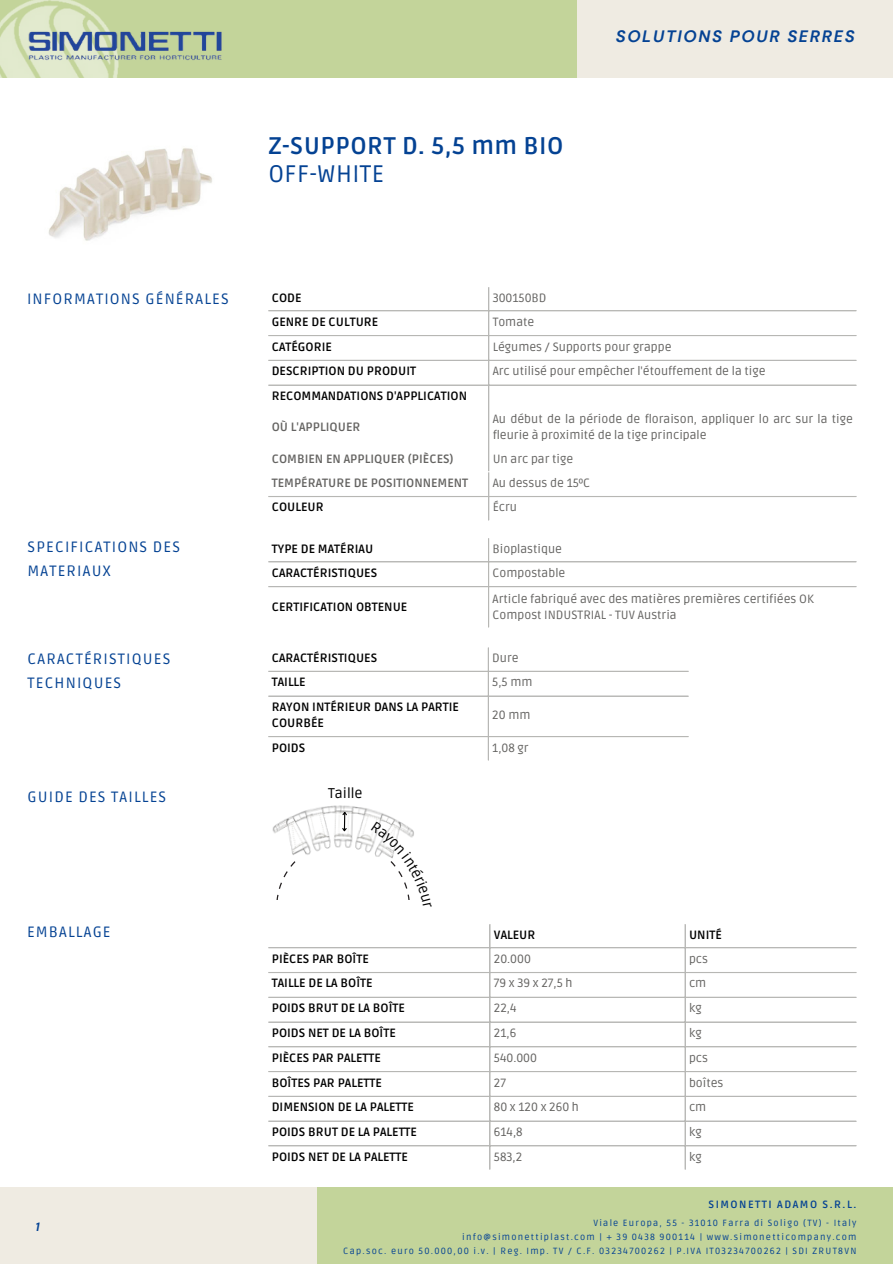
<style>
.page{position:relative;width:893px;height:1264px;background:#fff}
.page>*{position:absolute;margin:0;border:0;box-sizing:border-box;transform-origin:0 0}
.t1{font:700 24px/28.2px "Ruda";letter-spacing:.02em;color:#044293}
.t2{font:italic 700 16.5px "DM Sans";letter-spacing:.1em;color:#044293}
.t3{font:15px/24.8px "Ruda";letter-spacing:.075em;color:#044293}
.t4{font:14.1px "Ruda";color:#000}
.t5{font:12px/16px "Ruda";color:#646361}
.t6{font:700 12px/16px "Ruda";color:#000}
.t7{font:700 12px "Ruda";color:#646361}
.t8{font:italic 700 12px "DM Sans";color:#044293}
.t9{font:700 10.5px "Ruda";letter-spacing:.14em;color:#044293}
.t10{font:9px "Ruda";letter-spacing:.14em;color:#044293}
.s1{font-weight:400}
</style>
<div class="page">
<hr style="left:487px;top:647px;width:2px;height:113px;background:#b7b7b4">
<hr style="left:268px;top:670px;width:420px;height:2px;background:#b7b7b4">
<hr style="left:268px;top:695px;width:420px;height:1px;background:#b7b7b4">
<hr style="left:268px;top:736px;width:420px;height:1px;background:#b7b7b4">
<hr style="left:489px;top:924px;width:1px;height:245px;background:#b7b7b4">
<hr style="left:684px;top:924px;width:1px;height:245px;background:#b7b7b4">
<hr style="left:268px;top:947px;width:588px;height:1px;background:#b7b7b4">
<hr style="left:268px;top:971px;width:588px;height:2px;background:#b7b7b4">
<hr style="left:268px;top:996px;width:588px;height:1px;background:#b7b7b4">
<hr style="left:268px;top:1021px;width:588px;height:1px;background:#b7b7b4">
<hr style="left:268px;top:1046px;width:588px;height:1px;background:#b7b7b4">
<hr style="left:268px;top:1070px;width:588px;height:2px;background:#b7b7b4">
<hr style="left:268px;top:1095px;width:588px;height:1px;background:#b7b7b4">
<hr style="left:268px;top:1120px;width:588px;height:1px;background:#b7b7b4">
<hr style="left:268px;top:1145px;width:588px;height:1px;background:#b7b7b4">
<hr style="left:488px;top:538px;width:1px;height:89px;background:#b7b7b4">
<hr style="left:268px;top:561px;width:588px;height:1px;background:#b7b7b4">
<hr style="left:268px;top:586px;width:588px;height:1px;background:#b7b7b4">
<div style="left:577px;top:0;width:315px;height:77px;background:#efebe2"></div>
<div style="left:0;top:0;width:577px;height:77px;background:#c3d49a"></div>
<img style="left:0;top:0;width:120px;height:78px">
<img style="left:27px;top:26px;width:195px;height:40px">
<div style="left:316px;top:1187px;width:576px;height:76px;background:#c3d49a"></div>
<div style="left:0;top:1187px;width:316px;height:76px;background:#efebe2"></div>
<img style="left:272px;top:805px;width:100px;height:28px">
<img style="left:48px;top:148px;width:164px;height:93px">
<hr style="left:488px;top:287px;width:1px;height:233px;background:#b7b7b4">
<hr style="left:268px;top:310px;width:588px;height:1px;background:#b7b7b4">
<hr style="left:268px;top:335px;width:588px;height:1px;background:#b7b7b4">
<hr style="left:268px;top:360px;width:588px;height:1px;background:#b7b7b4">
<hr style="left:268px;top:384px;width:588px;height:1px;background:#b7b7b4">
<hr style="left:268px;top:496px;width:588px;height:1px;background:#b7b7b4">
<hr style="left:268px;top:471px;width:588px;height:1px;background:#fff">
<svg style="left:276px;top:810px;width:138px;height:90px"></svg>
<p class="t1" style="left:268px;top:132px;width:296px">Z-SUPPORT D. 5,5 mm BIO<br><span class="s1">OFF-WHITE</span></p>
<p class="t2" style="left:615px;top:26px;width:240px">SOLUTIONS POUR SERRES</p>
<p class="t3" style="left:27px;top:287px;width:203px">INFORMATIONS GÉNÉRALES</p>
<p class="t6" style="left:272px;top:290px;width:31px">CODE</p>
<h5 class="t5" style="left:492px;top:290px;width:55px">300150BD</h5>
<p class="t6" style="left:272px;top:314px;width:108px">GENRE DE CULTURE</p>
<p class="t5" style="left:492px;top:314px;width:43px">Tomate</p>
<p class="t6" style="left:272px;top:339px;width:62px">CATÉGORIE</p>
<p class="t5" style="left:492px;top:339px;width:180px">Légumes / Supports pour grappe</p>
<p class="t6" style="left:272px;top:363px;width:146px">DESCRIPTION DU PRODUIT</p>
<p class="t5" style="left:492px;top:363px;width:274px">Arc utilisé pour empêcher l'étouffement de la tige</p>
<p class="t6" style="left:272px;top:388px;width:197px">RECOMMANDATIONS D'APPLICATION</p>
<p class="t7" style="left:272px;top:420px;width:90px">OÙ L'APPLIQUER</p>
<p class="t5" style="left:492px;top:411px;width:361px">Au début de la période de floraison, appliquer lo arc sur la tige fleurie à proximité de la tige principale</p>
<p class="t7" style="left:272px;top:451px;width:183px">COMBIEN EN APPLIQUER (PIÈCES)</p>
<p class="t5" style="left:492px;top:450px;width:82px">Un arc par tige</p>
<p class="t7" style="left:272px;top:475px;width:198px">TEMPÉRATURE DE POSITIONNEMENT</p>
<p class="t5" style="left:492px;top:475px;width:99px">Au dessus de 15ºC</p>
<p class="t6" style="left:272px;top:499px;width:53px">COULEUR</p>
<p class="t5" style="left:492px;top:499px;width:26px">Écru</p>
<p class="t3" style="left:28px;top:534px;width:154px">SPECIFICATIONS DES<br>MATERIAUX</p>
<p class="t6" style="left:272px;top:541px;width:103px">TYPE DE MATÉRIAU</p>
<p class="t5" style="left:492px;top:541px;width:71px">Bioplastique</p>
<h3 class="t6" style="left:272px;top:565px;width:107px">CARACTÉRISTIQUES</h3>
<h3 class="t5" style="left:492px;top:565px;width:74px">Compostable</h3>
<h4 class="t6" style="left:272px;top:599px;width:137px">CERTIFICATION OBTENUE</h4>
<p class="t5" style="left:492px;top:591px;width:323px">Article fabriqué avec des matières premières certifiées OK<br>Compost INDUSTRIAL - TUV Austria</p>
<p class="t3" style="left:28px;top:646px;width:144px">CARACTÉRISTIQUES<br>TECHNIQUES</p>
<p class="t6" style="left:272px;top:650px;width:107px">CARACTÉRISTIQUES</p>
<p class="t5" style="left:492px;top:650px;width:28px">Dure</p>
<h2 class="t6" style="left:272px;top:674px;width:35px">TAILLE</h2>
<p class="t5" style="left:492px;top:674px;width:42px">5,5 mm</p>
<h1 class="t6" style="left:272px;top:699px;width:189px">RAYON INTÉRIEUR DANS LA PARTIE<br>COURBÉE</h1>
<h3 class="t5" style="left:492px;top:707px;width:40px">20 mm</h3>
<p class="t6" style="left:272px;top:739px;width:35px">POIDS</p>
<p class="t5" style="left:492px;top:739px;width:38px">1,08 gr</p>
<p class="t3" style="left:28px;top:785px;width:140px">GUIDE DES TAILLES</p>
<p class="t4" style="left:328px;top:784px;width:36px">Taille</p>
<p class="t3" style="left:27px;top:920px;width:85px">EMBALLAGE</p>
<p class="t6" style="left:494px;top:926px;width:43px">VALEUR</p>
<p class="t6" style="left:689px;top:926px;width:34px">UNITÉ</p>
<p class="t8" style="left:36px;top:1219px;width:6px">1</p>
<p class="t6" style="left:272px;top:950px;width:98px">PIÈCES PAR BOÎTE</p>
<p class="t5" style="left:494px;top:950px;width:38px">20.000</p>
<p class="t5" style="left:689px;top:950px;width:21px">pcs</p>
<p class="t6" style="left:272px;top:975px;width:102px">TAILLE DE LA BOÎTE</p>
<p class="t5" style="left:494px;top:975px;width:80px">79 x 39 x 27,5 h</p>
<p class="t5" style="left:689px;top:975px;width:19px">cm</p>
<p class="t6" style="left:272px;top:1000px;width:134px">POIDS BRUT DE LA BOÎTE</p>
<p class="t5" style="left:494px;top:1000px;width:24px">22,4</p>
<p class="t5" style="left:689px;top:1000px;width:14px">kg</p>
<p class="t6" style="left:272px;top:1025px;width:125px">POIDS NET DE LA BOÎTE</p>
<p class="t5" style="left:494px;top:1025px;width:24px">21,6</p>
<p class="t5" style="left:689px;top:1025px;width:14px">kg</p>
<p class="t6" style="left:272px;top:1049px;width:111px">PIÈCES PAR PALETTE</p>
<h3 class="t5" style="left:494px;top:1049px;width:45px">540.000</h3>
<p class="t5" style="left:689px;top:1049px;width:21px">pcs</p>
<p class="t6" style="left:272px;top:1074px;width:112px">BOÎTES PAR PALETTE</p>
<p class="t5" style="left:494px;top:1074px;width:14px">27</p>
<p class="t5" style="left:689px;top:1074px;width:36px">boîtes</p>
<p class="t6" style="left:272px;top:1099px;width:144px">DIMENSION DE LA PALETTE</p>
<p class="t5" style="left:494px;top:1099px;width:87px">80 x 120 x 260 h</p>
<h3 class="t5" style="left:689px;top:1099px;width:19px">cm</h3>
<p class="t6" style="left:272px;top:1124px;width:147px">POIDS BRUT DE LA PALETTE</p>
<p class="t5" style="left:494px;top:1124px;width:30px">614,8</p>
<p class="t5" style="left:689px;top:1124px;width:14px">kg</p>
<p class="t6" style="left:272px;top:1148px;width:138px">POIDS NET DE LA PALETTE</p>
<p class="t5" style="left:494px;top:1148px;width:30px">583,2</p>
<p class="t5" style="left:689px;top:1148px;width:14px">kg</p>
<p class="t9" style="left:708px;top:1198px;width:149px">SIMONETTI ADAMO S.R.L.</p>
<p class="t10" style="left:593px;top:1217px;width:264px">Viale Europa, 55 - 31010 Farra di Soligo (TV) - Italy</p>
<p class="t10" style="left:462px;top:1231px;width:396px">info@simonettiplast.com | + 39 0438 900114 | www.simonetticompany.com</p>
<p class="t10" style="left:343px;top:1245px;width:514px">Cap.soc. euro 50.000,00 i.v. | Reg. Imp. TV / C.F. 03234700262 | P.IVA IT03234700262 | SDI ZRUT8VN</p>
</div>
